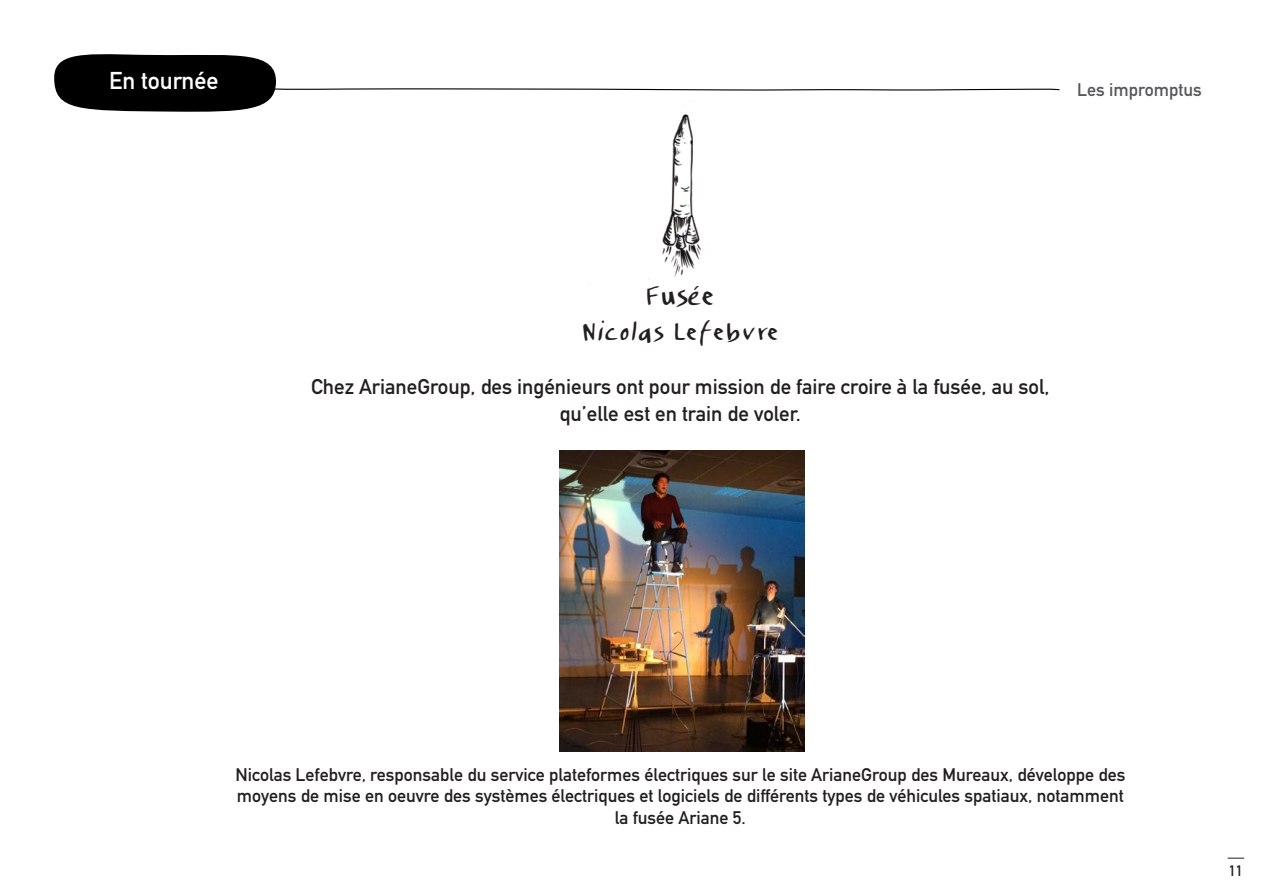
<style>
.page{position:relative;width:1263px;height:893px;background:#fff}
.page>*{position:absolute;margin:0;border:0;box-sizing:border-box;transform-origin:0 0}
.t1{font:27px "jplarroche";letter-spacing:.02em;color:#231f20}
.t2{font:24px "jplarroche";letter-spacing:.085em;color:#231f20}
.t3{font:700 24px "DIN Alternate";color:#fff}
.t4{font:700 21px/27px "DIN Alternate";color:#231f20;text-align:center}
.t5{font:700 18px/21.6px "DIN Alternate";color:#231f20;text-align:center}
.t6{font:700 18px "DIN Alternate";color:#57585a}
.t7{font:700 15px "DIN Alternate";color:#231f20}
</style>
<div class="page">
<svg style="left:1227px;top:858px;width:17px;height:1px"></svg>
<svg style="left:54px;top:54px;width:1006px;height:58px"></svg>
<img style="left:583px;top:100px;width:204px;height:177px">
<img style="left:559px;top:450px;width:246px;height:301px">
<p class="t3" style="left:109px;top:62px;width:111px">En tournée</p>
<p class="t6" style="left:1077px;top:76px;width:126px">Les impromptus</p>
<p class="t1" style="left:646px;top:279px;width:70px">Fusée</p>
<p class="t2" style="left:582px;top:318px;width:198px">Nicolas Lefebvre</p>
<p class="t4" style="left:311px;top:372px;width:740px">Chez ArianeGroup, des ingénieurs ont pour mission de faire croire à la fusée, au sol, qu’elle est en train de voler.</p>
<p class="t5" style="left:235px;top:762px;width:891px">Nicolas Lefebvre, responsable du service plateformes électriques sur le site ArianeGroup des Mureaux, développe des moyens de mise en oeuvre des systèmes électriques et logiciels de différents types de véhicules spatiaux, notamment la fusée Ariane 5.</p>
<p class="t7" style="left:1229px;top:859px;width:16px">11</p>
</div>
